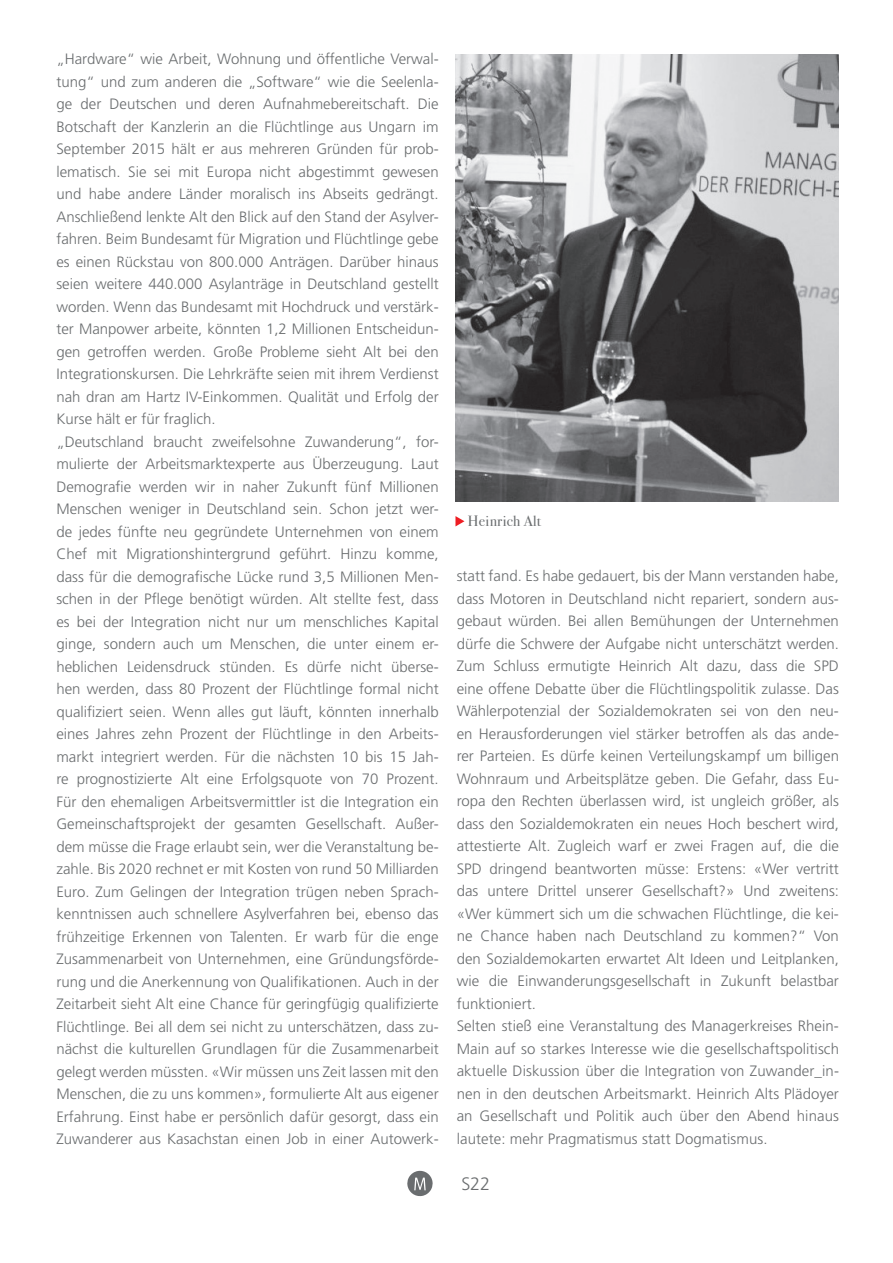
<style>
.page{position:relative;width:893px;height:1263px;background:#fff}
.page>*{position:absolute;margin:0;border:0;box-sizing:border-box;transform-origin:0 0}
.t1{font:300 18px "Frutiger LT Std";color:#6a6d6f}
.t2{font:300 15px/22.5px "Frutiger LT Std";color:#6a6d6f}
.t3{font:15px "Bodoni Svty Two ITCTT";letter-spacing:.02em;color:#6a6d6f}
</style>
<div class="page">
<svg style="left:407px;top:1171px;width:26px;height:26px"></svg>
<img style="left:455px;top:54px;width:384px;height:448px">
<svg style="left:455px;top:516px;width:9px;height:10px"></svg>
<p class="t2" style="left:56px;top:48px;width:384px">„Hardware“ wie Arbeit, Wohnung und öffentliche Verwal&shy;tung“ und zum anderen die „Software“ wie die Seelenla&shy;ge der Deutschen und deren Aufnahmebereitschaft. Die Botschaft der Kanzlerin an die Flüchtlinge aus Ungarn im September 2015 hält er aus mehreren Gründen für prob&shy;lematisch. Sie sei mit Europa nicht abgestimmt gewesen und habe andere Länder moralisch ins Abseits gedrängt.<br>Anschließend lenkte Alt den Blick auf den Stand der Asylver&shy;fahren. Beim Bundesamt für Migration und Flüchtlinge gebe es einen Rückstau von 800.000 Anträgen. Darüber hinaus seien weitere 440.000 Asylanträge in Deutschland gestellt worden. Wenn das Bundesamt mit Hochdruck und verstärk&shy;ter Manpower arbeite, könnten 1,2 Millionen Entscheidun&shy;gen getroffen werden. Große Probleme sieht Alt bei den Integrationskursen. Die Lehrkräfte seien mit ihrem Verdienst nah dran am Hartz IV-Einkommen. Qualität und Erfolg der Kurse hält er für fraglich.<br>„Deutschland braucht zweifelsohne Zuwanderung“, for&shy;mulierte der Arbeitsmarktexperte aus Überzeugung. Laut Demografie werden wir in naher Zukunft fünf Millionen Menschen weniger in Deutschland sein. Schon jetzt wer&shy;de jedes fünfte neu gegründete Unternehmen von einem Chef mit Migrationshintergrund geführt. Hinzu komme, dass für die demografische Lücke rund 3,5 Millionen Men&shy;schen in der Pflege benötigt würden. Alt stellte fest, dass es bei der Integration nicht nur um menschliches Kapital ginge, sondern auch um Menschen, die unter einem er&shy;heblichen Leidensdruck stünden. Es dürfe nicht überse&shy;hen werden, dass 80 Prozent der Flüchtlinge formal nicht qualifiziert seien. Wenn alles gut läuft, könnten innerhalb eines Jahres zehn Prozent der Flüchtlinge in den Arbeits&shy;markt integriert werden. Für die nächsten 10 bis 15 Jah&shy;re prognostizierte Alt eine Erfolgsquote von 70 Prozent.<br>Für den ehemaligen Arbeitsvermittler ist die Integration ein Gemeinschaftsprojekt der gesamten Gesellschaft. Außer&shy;dem müsse die Frage erlaubt sein, wer die Veranstaltung be&shy;zahle. Bis 2020 rechnet er mit Kosten von rund 50 Milliarden Euro. Zum Gelingen der Integration trügen neben Sprach&shy;kenntnissen auch schnellere Asylverfahren bei, ebenso das frühzeitige Erkennen von Talenten. Er warb für die enge Zusammenarbeit von Unternehmen, eine Gründungsförde&shy;rung und die Anerkennung von Qualifikationen. Auch in der Zeitarbeit sieht Alt eine Chance für geringfügig qualifizierte Flüchtlinge. Bei all dem sei nicht zu unterschätzen, dass zu&shy;nächst die kulturellen Grundlagen für die Zusammenarbeit gelegt werden müssten. «Wir müssen uns Zeit lassen mit den Menschen, die zu uns kommen», formulierte Alt aus eigener Erfahrung. Einst habe er persönlich dafür gesorgt, dass ein Zuwanderer aus Kasachstan einen Job in einer Autowerk-</p>
<p class="t3" style="left:468px;top:509px;width:75px">Heinrich Alt</p>
<p class="t2" style="left:457px;top:565px;width:384px">statt fand. Es habe gedauert, bis der Mann verstanden habe, dass Motoren in Deutschland nicht repariert, sondern aus&shy;gebaut würden. Bei allen Bemühungen der Unternehmen dürfe die Schwere der Aufgabe nicht unterschätzt werden.<br>Zum Schluss ermutigte Heinrich Alt dazu, dass die SPD eine offene Debatte über die Flüchtlingspolitik zulasse. Das Wählerpotenzial der Sozialdemokraten sei von den neu&shy;en Herausforderungen viel stärker betroffen als das ande&shy;rer Parteien. Es dürfe keinen Verteilungskampf um billigen Wohnraum und Arbeitsplätze geben. Die Gefahr, dass Eu&shy;ropa den Rechten überlassen wird, ist ungleich größer, als dass den Sozialdemokraten ein neues Hoch beschert wird, attestierte Alt. Zugleich warf er zwei Fragen auf, die die SPD dringend beantworten müsse: Erstens: «Wer vertritt das untere Drittel unserer Gesellschaft?» Und zweitens: «Wer kümmert sich um die schwachen Flüchtlinge, die kei&shy;ne Chance haben nach Deutschland zu kommen?“ Von den Sozialdemokarten erwartet Alt Ideen und Leitplanken, wie die Einwanderungsgesellschaft in Zukunft belastbar funktioniert.<br>Selten stieß eine Veranstaltung des Managerkreises Rhein-Main auf so starkes Interesse wie die gesellschaftspolitisch aktuelle Diskussion über die Integration von Zuwander_in&shy;nen in den deutschen Arbeitsmarkt. Heinrich Alts Plädoyer an Gesellschaft und Politik auch über den Abend hinaus lautete: mehr Pragmatismus statt Dogmatismus.</p>
<p class="t1" style="left:461px;top:1174px;width:30px">S22</p>
</div>
